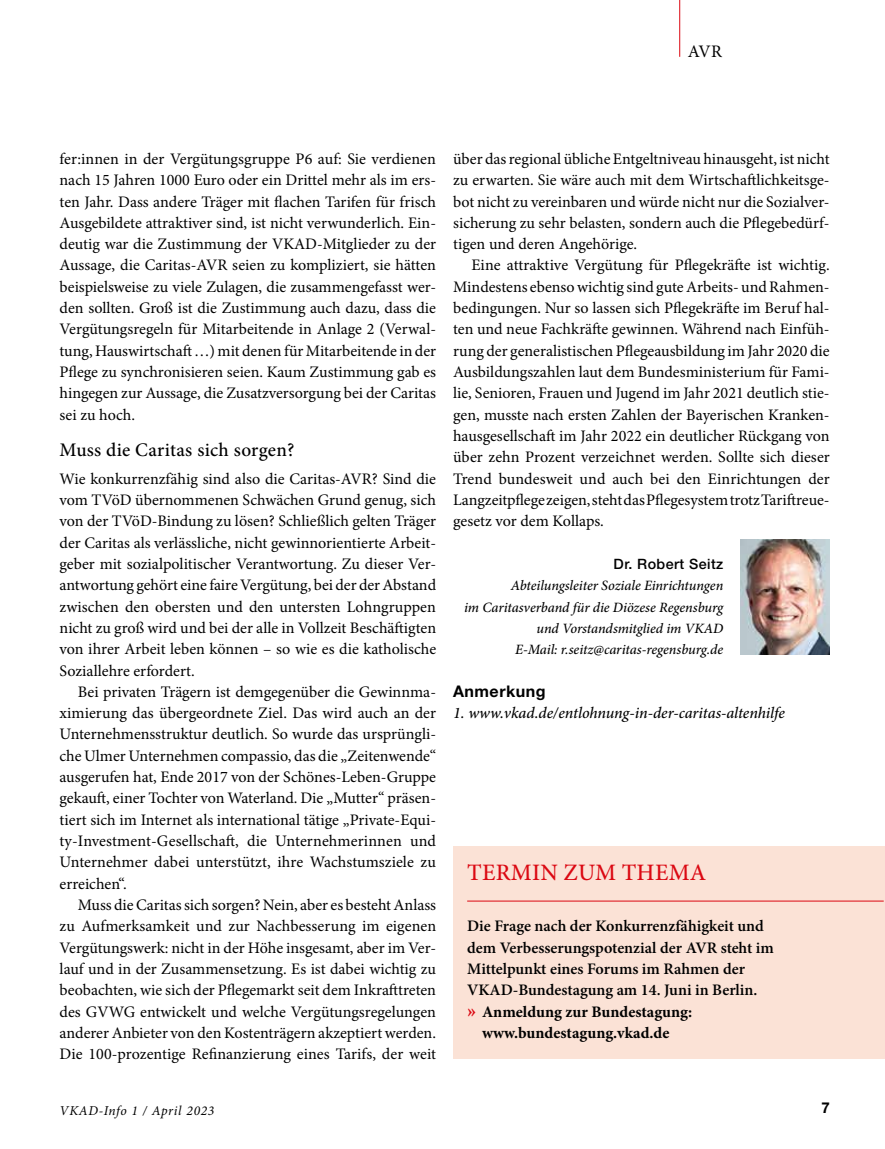
<style>
.page{position:relative;width:885px;height:1149px;background:#fff}
.page>*{position:absolute;margin:0;border:0;box-sizing:border-box;transform-origin:0 0}
.t1{font:500 23.55px "Minion Pro";letter-spacing:.01em;color:#db0812}
.t2{font:500 19.2px "Minion Pro";letter-spacing:.01em;color:#000}
.t3{font:17.55px "Minion Pro";color:#000}
.t4{font:16.05px/21.3px "Minion Pro";color:#000;text-align:justify}
.t5{font:600 16.05px "Minion Pro";color:#000}
.t6{font:italic 500 16.05px "Minion Pro";letter-spacing:-.005em;color:#000}
.t7{font:700 16.05px "Minion Pro";color:#000}
.t8{font:700 16.05px "Helvetica Neue LT Std";letter-spacing:.03em;color:#000}
.t9{font:700 15px "Helvetica Neue LT Std";color:#000}
.t10{font:italic 500 14.25px/21.3px "Minion Pro";letter-spacing:-.005em;color:#000;text-align:right}
.t11{font:500 14.25px "Helvetica Neue LT Std";letter-spacing:.03em;color:#000}
.t12{font:italic 13.5px "Minion Pro";letter-spacing:.045em;color:#000}
.s1{font-size:20.25px;color:#db0812}
</style>
<div class="page">
<hr style="left:679px;top:0;width:1px;height:57px;background:#db0812">
<div style="left:453px;top:845px;width:431px;height:213px;background:#fbe2d6"></div>
<hr style="left:467px;top:900px;width:416px;height:1px;background:#db0812">
<img style="left:740px;top:539px;width:89px;height:115px">
<p class="t3" style="left:687px;top:39px;width:36px">AVR</p>
<p class="t4" style="left:60px;top:148px;width:378px">fer:innen in der Vergütungsgruppe P6 auf: Sie verdienen nach 15 Jahren 1000 Euro oder ein Drittel mehr als im ers&shy;ten Jahr. Dass andere Träger mit flachen Tarifen für frisch Ausgebildete attraktiver sind, ist nicht verwunderlich. Ein&shy;deutig war die Zustimmung der VKAD-Mitglieder zu der Aussage, die Caritas-AVR seien zu kompliziert, sie hätten beispielsweise zu viele Zulagen, die zusammengefasst wer&shy;den sollten. Groß ist die Zustimmung auch dazu, dass die Vergütungsregeln für Mitarbeitende in Anlage 2 (Verwal&shy;tung, Hauswirtschaft…) mit denen für Mitarbeitende in der Pflege zu synchronisieren seien. Kaum Zustimmung gab es hingegen zur Aussage, die Zusatzversorgung bei der Caritas sei zu hoch.</p>
<p class="t2" style="left:60px;top:436px;width:236px">Muss die Caritas sich sorgen?</p>
<p class="t4" style="left:60px;top:468px;width:378px">Wie konkurrenzfähig sind also die Caritas-AVR? Sind die vom TVöD übernommenen Schwächen Grund genug, sich von der TVöD-Bindung zu lösen? Schließlich gelten Träger der Caritas als verlässliche, nicht gewinnorientierte Arbeit&shy;geber mit sozialpolitischer Verantwortung. Zu dieser Ver&shy;antwortung gehört eine faire Vergütung, bei der der Abstand zwischen den obersten und den untersten Lohngruppen nicht zu groß wird und bei der alle in Vollzeit Beschäftigten von ihrer Arbeit leben können – so wie es die katholische Soziallehre erfordert.</p>
<p class="t4" style="left:60px;top:681px;width:378px;text-indent:18px">Bei privaten Trägern ist demgegenüber die Gewinnma&shy;ximierung das übergeordnete Ziel. Das wird auch an der Unternehmensstruktur deutlich. So wurde das ursprüngli&shy;che Ulmer Unternehmen compassio, das die „Zeitenwende“ ausgerufen hat, Ende 2017 von der Schönes-Leben-Gruppe gekauft, einer Tochter von Waterland. Die „Mutter“ präsen&shy;tiert sich im Internet als international tätige „Private-Equi&shy;ty-Investment-Gesellschaft, die Unternehmerinnen und Unternehmer dabei unterstützt, ihre Wachstumsziele zu erreichen“.</p>
<p class="t4" style="left:60px;top:894px;width:378px;text-indent:18px">Muss die Caritas sich sorgen? Nein, aber es besteht Anlass zu Aufmerksamkeit und zur Nachbesserung im eigenen Vergütungswerk: nicht in der Höhe insgesamt, aber im Ver&shy;lauf und in der Zusammensetzung. Es ist dabei wichtig zu beobachten, wie sich der Pflegemarkt seit dem Inkrafttreten des GVWG entwickelt und welche Vergütungsregelungen anderer Anbieter von den Kostenträgern akzeptiert werden.<br>Die 100-prozentige Refinanzierung eines Tarifs, der weit</p>
<p class="t4" style="left:453px;top:148px;width:378px">über das regional übliche Entgeltniveau hinausgeht, ist nicht zu erwarten. Sie wäre auch mit dem Wirtschaftlichkeitsge&shy;bot nicht zu vereinbaren und würde nicht nur die Sozialver&shy;sicherung zu sehr belasten, sondern auch die Pflegebedürf&shy;tigen und deren Angehörige.</p>
<p class="t4" style="left:453px;top:255px;width:378px;text-indent:18px">Eine attraktive Vergütung für Pflegekräfte ist wichtig.<br>Mindestens ebenso wichtig sind gute Arbeits- und Rahmen&shy;bedingungen. Nur so lassen sich Pflegekräfte im Beruf hal&shy;ten und neue Fachkräfte gewinnen. Während nach Einfüh&shy;rung der generalistischen Pflegeausbildung im Jahr 2020 die Ausbildungszahlen laut dem Bundesministerium für Fami&shy;lie, Senioren, Frauen und Jugend im Jahr 2021 deutlich stie&shy;gen, musste nach ersten Zahlen der Bayerischen Kranken&shy;hausgesellschaft im Jahr 2022 ein deutlicher Rückgang von über zehn Prozent verzeichnet werden. Sollte sich dieser Trend bundesweit und auch bei den Einrichtungen der Langzeitpflege zeigen, steht das Pflegesystem trotz Tariftreue&shy;gesetz vor dem Kollaps.</p>
<p class="t11" style="left:613px;top:555px;width:111px">Dr. Robert Seitz</p>
<p class="t10" style="left:464px;top:574px;width:262px">Abteilungsleiter Soziale Einrichtungen<br>im Caritasverband für die Diözese Regensburg und Vorstandsmitglied im VKAD<br>E-Mail: r.seitz@caritas-regensburg.de</p>
<p class="t8" style="left:453px;top:681px;width:94px">Anmerkung</p>
<p class="t6" style="left:453px;top:701px;width:333px">1. www.vkad.de/entlohnung-in-der-caritas-altenhilfe</p>
<h1 class="t1" style="left:467px;top:856px;width:240px">TERMIN ZUM THEMA</h1>
<p class="t5" style="left:467px;top:914px;width:298px">Die Frage nach der Konkurrenzfähigkeit und</p>
<p class="t5" style="left:467px;top:936px;width:308px">dem Verbesserungspotenzial der AVR steht im</p>
<p class="t5" style="left:467px;top:957px;width:279px">Mittelpunkt eines Forums im Rahmen der</p>
<p class="t5" style="left:467px;top:978px;width:292px">VKAD-Bundestagung am 14. Juni in Berlin.</p>
<p class="t7" style="left:467px;top:999px;width:226px"><span class="s1">»</span> Anmeldung zur Bundestagung:</p>
<p class="t7" style="left:482px;top:1021px;width:189px">www.bundestagung.vkad.de</p>
<p class="t12" style="left:60px;top:1101px;width:156px">VKAD-Info 1 / April 2023</p>
<p class="t9" style="left:821px;top:1098px;width:10px">7</p>
</div>
